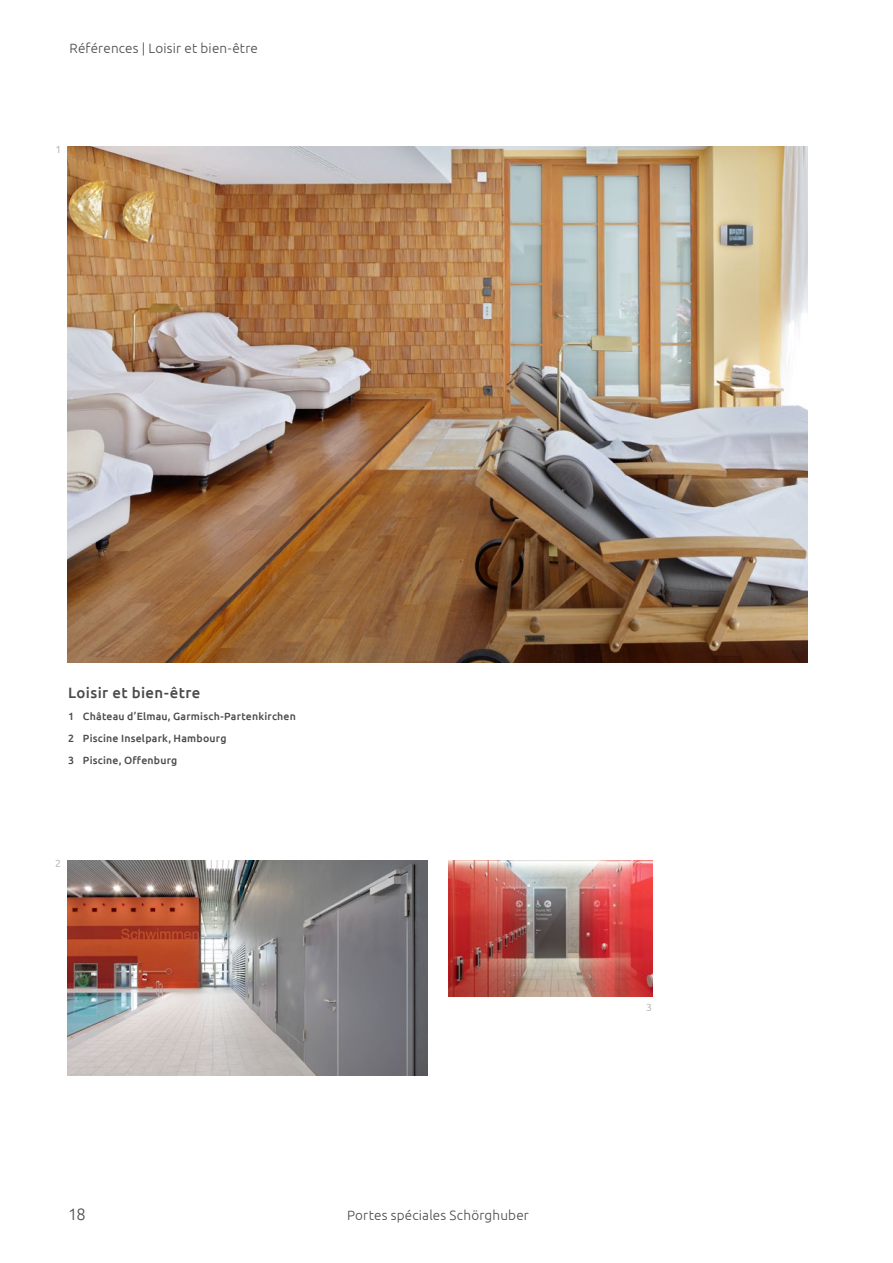
<style>
.page{position:relative;width:893px;height:1263px;background:#fff}
.page>*{position:absolute;margin:0;border:0;box-sizing:border-box;transform-origin:0 0}
.t1{font:300 16.5px "Ubuntu";color:#4b494b}
.t2{font:500 15px "Ubuntu";letter-spacing:.025em;color:#4b494b}
.t3{font:300 13.5px "Ubuntu";letter-spacing:.015em;color:#4b494b}
.t4{font:500 10.5px/22px "Ubuntu";letter-spacing:.02em;color:#4b494b}
.t5{font:10.5px "Ubuntu";color:#bdbbb5}
</style>
<div class="page">
<img style="left:449px;top:860px;width:204px;height:137px">
<img style="left:68px;top:146px;width:740px;height:516px">
<img style="left:68px;top:860px;width:359px;height:216px">
<p class="t3" style="left:69px;top:40px;width:190px">Références | Loisir et bien-être</p>
<p class="t5" style="left:55px;top:143px;width:7px">1</p>
<h2 class="t2" style="left:68px;top:683px;width:134px">Loisir et bien-être</h2>
<p class="t4" style="left:68px;top:705px;width:229px">1 Château d’Elmau, Garmisch-Partenkirchen<br>2 Piscine Inselpark, Hambourg<br>3 Piscine, Offenburg</p>
<p class="t5" style="left:55px;top:857px;width:7px">2</p>
<h1 class="t1" style="left:68px;top:1204px;width:19px">18</h1>
<p class="t3" style="left:347px;top:1207px;width:183px">Portes spéciales Schörghuber</p>
<p class="t5" style="left:646px;top:1001px;width:7px">3</p>
</div>
